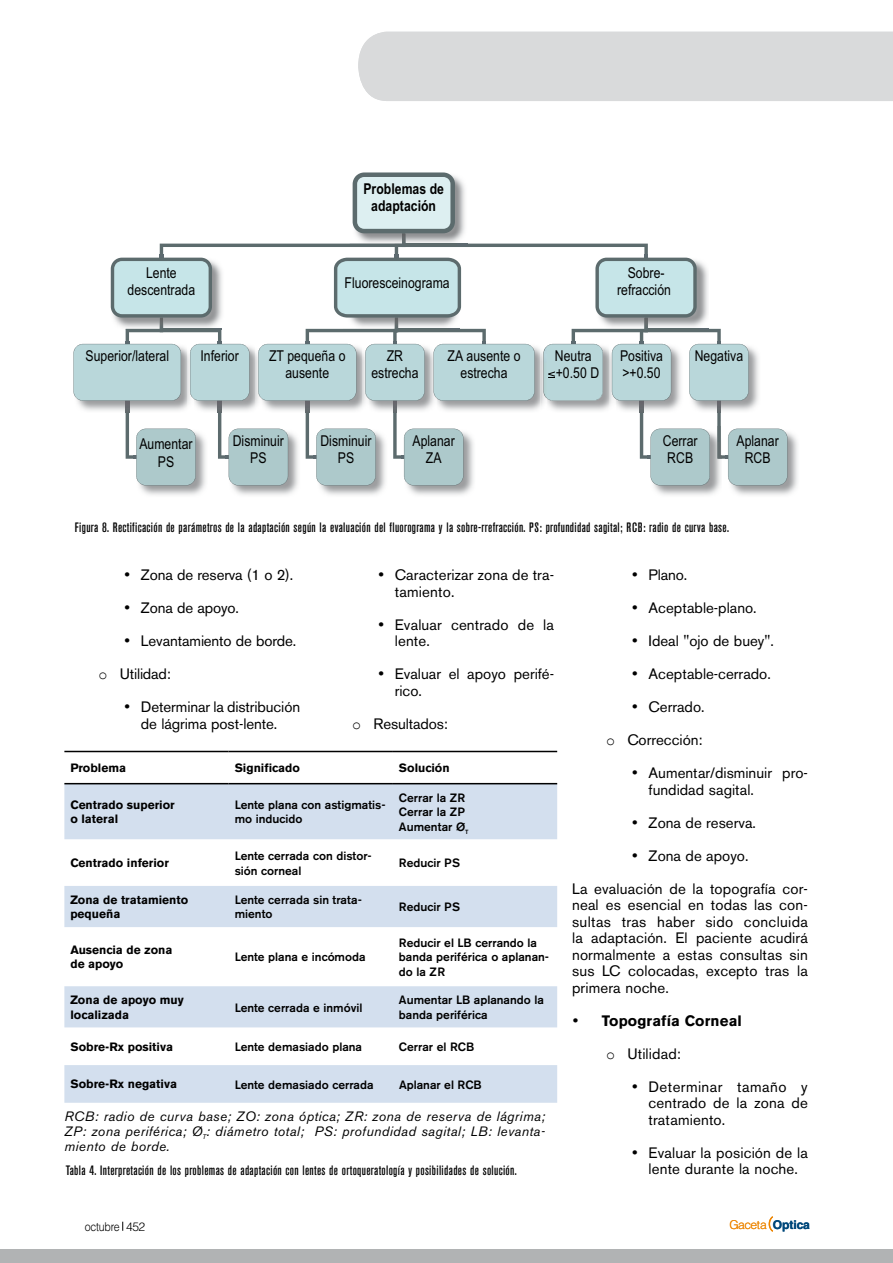
<style>
.page{position:relative;width:893px;height:1263px;background:#fff}
.page>*{position:absolute;margin:0;border:0;box-sizing:border-box;transform-origin:0 0}
.t1{font:15px/16.5px "Akzidenz Grotesk BE";color:#000}
.t2{font:15px/17.2px "Arial Narrow";color:#000;text-align:center}
.t3{font:700 15px/17.1px "Arial Narrow";color:#000;text-align:center}
.t4{font:700 15px "Akzidenz Grotesk BE";letter-spacing:.01em;color:#000}
.t5{font:14.7px/17px "Arial Narrow";letter-spacing:.005em;color:#000;text-align:center}
.t6{font:500 condensed 13.5px "Akzidenz Grotesk BE";letter-spacing:.025em;color:#000}
.t7{font:italic 13.5px/15px "Akzidenz Grotesk BE";letter-spacing:.03em;color:#000;text-align:justify}
.t8{font:300 12.15px "Helvetica LT Std";letter-spacing:-.025em;color:#000;scale:.88 1}
.t9{font:300 12.15px "Helvetica LT Std";letter-spacing:-.05em;color:#ed8500}
.t10{font:500 12px/14.4px "Akzidenz Grotesk BE";color:#000}
.t11{font:700 12px/14.4px "Akzidenz Grotesk BE";color:#000}
.s1{font-family:"Courier New"}
.s2{font-weight:900;color:#fff}
.s3{font-family:"Helvetica";font-weight:700;color:#00487b}
</style>
<div class="page">
<div style="left:0;top:1249px;width:893px;height:14px;background:#b1b3b4"></div>
<div style="left:358px;top:32px;width:535px;height:69px;background:#d9dadb"></div>
<img style="left:731px;top:432px;width:67px;height:63px">
<img style="left:653px;top:485px;width:67px;height:10px">
<img style="left:407px;top:485px;width:66px;height:10px">
<img style="left:320px;top:485px;width:65px;height:10px">
<img style="left:139px;top:485px;width:66px;height:10px">
<img style="left:232px;top:485px;width:65px;height:10px">
<svg style="left:73px;top:172px;width:714px;height:313px"></svg>
<svg style="left:64px;top:784px;width:493px;height:319px;fill:#d3dfee"></svg>
<hr style="left:64px;top:751px;width:165px;height:1px;background:#000">
<hr style="left:229px;top:751px;width:164px;height:1px;background:#000">
<hr style="left:393px;top:751px;width:164px;height:1px;background:#000">
<hr style="left:64px;top:783px;width:165px;height:1px;background:#000">
<hr style="left:229px;top:783px;width:164px;height:1px;background:#000">
<hr style="left:393px;top:783px;width:164px;height:1px;background:#000">
<svg style="left:769px;top:1216px;width:4px;height:16px"></svg>
<p class="t3" style="left:363px;top:180px;width:82px">Problemas de adaptación</p>
<p class="t2" style="left:128px;top:264px;width:69px">Lente descentrada</p>
<p class="t2" style="left:345px;top:274px;width:107px">Fluoresceinograma</p>
<p class="t2" style="left:617px;top:264px;width:55px">Sobre&shy;refracción</p>
<p class="t2" style="left:86px;top:347px;width:85px">Superior/lateral</p>
<p class="t2" style="left:201px;top:347px;width:40px">Inferior</p>
<p class="t2" style="left:269px;top:347px;width:78px">ZT pequeña o ausente</p>
<p class="t2" style="left:371px;top:347px;width:49px">ZR estrecha</p>
<p class="t2" style="left:555px;top:347px;width:46px;text-align:left">Neutra +0.50 D</p>
<p class="t2" style="left:620px;top:347px;width:45px;text-align:left">Positiva &gt;+0.50</p>
<p class="t2" style="left:695px;top:347px;width:50px">Negativa</p>
<p class="t2" style="left:447px;top:347px;width:75px">ZA ausente o estrecha</p>
<p class="t2" style="left:139px;top:435px;width:55px">Aumentar<br>PS</p>
<p class="t2" style="left:233px;top:432px;width:53px">Disminuir<br>PS</p>
<p class="t2" style="left:320px;top:432px;width:53px">Disminuir<br>PS</p>
<p class="t2" style="left:412px;top:432px;width:44px">Aplanar<br>ZA</p>
<p class="t2" style="left:663px;top:432px;width:36px;text-align:left">Cerrar<br>RCB</p>
<p class="t2" style="left:736px;top:432px;width:44px">Aplanar<br>RCB</p>
<p class="t6" style="left:75px;top:520px;width:656px">Figura 8. Rectificación de parámetros de la adaptación según la evaluación del fluorograma y la sobre-rrefracción. PS: profundidad sagital; RCB: radio de curva base.</p>
<p class="t1" style="left:124px;top:567px;width:171px">• Zona de reserva (1 o 2).</p>
<p class="t1" style="left:124px;top:600px;width:116px">• Zona de apoyo.</p>
<p class="t1" style="left:124px;top:633px;width:174px">• Levantamiento de borde.</p>
<p class="t1" style="left:98px;top:666px;width:74px"><span class="s1">o</span> Utilidad:</p>
<p class="t1" style="left:124px;top:699px;width:178px;text-align:center">• Determinar la distribución de lágrima post-lente.</p>
<p class="t5" style="left:151px;top:640px;width:43px">Con LC</p>
<p class="t5" style="left:196px;top:704px;width:58px">No corrige con gafa</p>
<p class="t1" style="left:395px;top:567px;width:161px;text-indent:-17px">• Caracterizar zona de tra&shy;tamiento.</p>
<p class="t1" style="left:395px;top:616px;width:161px;text-indent:-17px">• Evaluar centrado de la lente.</p>
<p class="t1" style="left:395px;top:666px;width:161px;text-indent:-17px">• Evaluar el apoyo perifé&shy;rico.</p>
<p class="t1" style="left:352px;top:715px;width:97px"><span class="s1">o</span> Resultados:</p>
<p class="t5" style="left:378px;top:575px;width:63px">Mala visión</p>
<p class="t5" style="left:411px;top:721px;width:49px">con gafa</p>
<p class="t11" style="left:70px;top:761px;width:57px">Problema</p>
<p class="t11" style="left:235px;top:761px;width:67px">Significado</p>
<p class="t11" style="left:399px;top:761px;width:52px">Solución</p>
<p class="t11" style="left:70px;top:797px;width:106px">Centrado superior o lateral</p>
<p class="t10" style="left:235px;top:797px;width:152px">Lente plana con astigmatis&shy;mo inducido</p>
<p class="t10" style="left:399px;top:790px;width:71px">Cerrar la ZR<br>Cerrar la ZP<br>Aumentar Ø<sub>T</sub></p>
<p class="t11" style="left:70px;top:856px;width:100px">Centrado inferior</p>
<p class="t10" style="left:235px;top:849px;width:139px">Lente cerrada con distor&shy;sión corneal</p>
<p class="t10" style="left:399px;top:856px;width:63px">Reducir PS</p>
<p class="t11" style="left:70px;top:892px;width:119px">Zona de tratamiento pequeña</p>
<p class="t10" style="left:235px;top:892px;width:129px">Lente cerrada sin trata&shy;miento</p>
<p class="t10" style="left:399px;top:900px;width:63px">Reducir PS</p>
<p class="t11" style="left:70px;top:943px;width:104px">Ausencia de zona de apoyo</p>
<p class="t10" style="left:235px;top:950px;width:132px">Lente plana e incómoda</p>
<p class="t5" style="left:153px;top:852px;width:38px">miopía</p>
<p class="t10" style="left:399px;top:935px;width:152px">Reducir el LB cerrando la banda periférica o aplanan&shy;do la ZR</p>
<p class="t11" style="left:70px;top:993px;width:115px">Zona de apoyo muy localizada</p>
<p class="t10" style="left:235px;top:1000px;width:129px">Lente cerrada e inmóvil</p>
<p class="t10" style="left:399px;top:993px;width:146px">Aumentar LB aplanando la banda periférica</p>
<p class="t11" style="left:70px;top:1039px;width:104px">Sobre-Rx positiva</p>
<p class="t10" style="left:235px;top:1039px;width:129px">Lente demasiado plana</p>
<p class="t10" style="left:399px;top:1039px;width:77px">Cerrar el RCB</p>
<p class="t11" style="left:70px;top:1077px;width:108px">Sobre-Rx negativa</p>
<p class="t10" style="left:235px;top:1077px;width:140px">Lente demasiado cerrada</p>
<p class="t10" style="left:399px;top:1077px;width:84px">Aplanar el RCB</p>
<p class="t7" style="left:64px;top:1109px;width:482px">RCB: radio de curva base; ZO: zona óptica; ZR: zona de reserva de lágrima; ZP: zona periférica; Ø<sub>T</sub>: diámetro total; PS: profundidad sagital; LB: levanta&shy;miento de borde.</p>
<p class="t6" style="left:66px;top:1163px;width:452px">Tabla 4. Interpretación de los problemas de adaptación con lentes de ortoqueratología y posibilidades de solución.</p>
<p class="t1" style="left:632px;top:567px;width:57px">• Plano.</p>
<p class="t1" style="left:632px;top:600px;width:127px">• Aceptable-plano.</p>
<p class="t1" style="left:632px;top:633px;width:144px">• Ideal "ojo de buey".</p>
<p class="t1" style="left:632px;top:666px;width:141px">• Aceptable-cerrado.</p>
<p class="t1" style="left:632px;top:699px;width:74px">• Cerrado.</p>
<p class="t1" style="left:606px;top:732px;width:98px"><span class="s1">o</span> Corrección:</p>
<p class="t1" style="left:649px;top:765px;width:161px;text-indent:-17px">• Aumentar/disminuir pro&shy;fundidad sagital.</p>
<p class="t1" style="left:632px;top:814px;width:126px">• Zona de reserva.</p>
<p class="t1" style="left:632px;top:847px;width:118px">• Zona de apoyo.</p>
<p class="t1" style="left:572px;top:880px;width:237px;text-align:justify">La evaluación de la topografía cor&shy;neal es esencial en todas las con&shy;sultas tras haber sido concluida la adaptación. El paciente acudirá normalmente a estas consultas sin sus LC colocadas, excepto tras la primera noche.</p>
<p class="t4" style="left:572px;top:1012px;width:171px">• Topografía Corneal</p>
<p class="t1" style="left:606px;top:1045px;width:76px"><span class="s1">o</span> Utilidad:</p>
<p class="t1" style="left:649px;top:1078px;width:161px;text-align:justify;text-indent:-17px">• Determinar tamaño y centrado de la zona de tratamiento.</p>
<p class="t1" style="left:632px;top:1144px;width:178px;text-align:center">• Evaluar la posición de la lente durante la noche.</p>
<p class="t5" style="left:627px;top:704px;width:37px">Tarde/</p>
<p class="t5" style="left:670px;top:769px;width:57px">Regresión diurna</p>
<p class="t5" style="left:583px;top:900px;width:20px">A.I.</p>
<p class="t8" style="left:64px;top:1219px;width:94px"><span class="s2">36</span> octubre 452</p>
<p class="t9" style="left:729px;top:1217px;width:82px">Gaceta <span class="s3">Optica</span></p>
</div>
